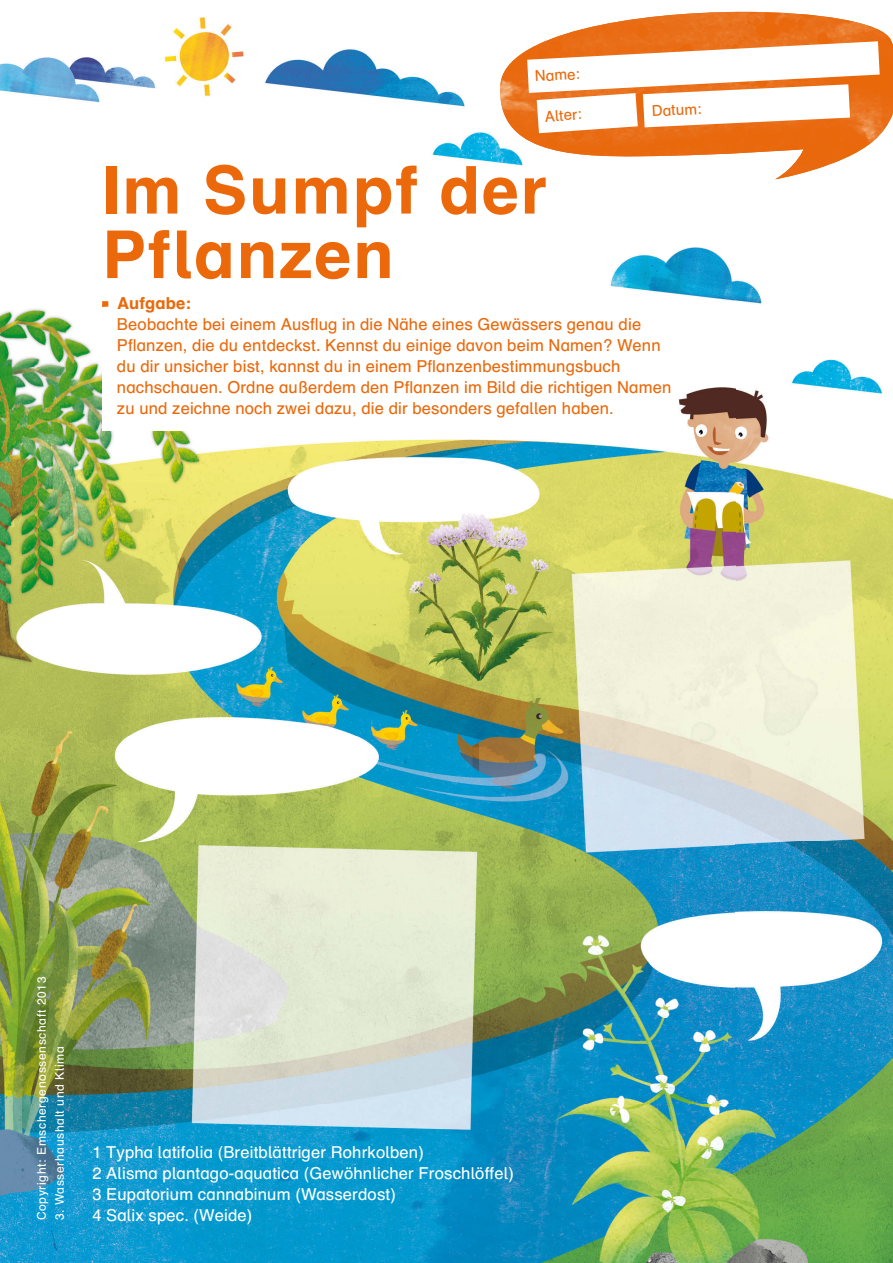
<style>
.page{position:relative;width:893px;height:1263px;background:#fff}
.page>*{position:absolute;margin:0;border:0;box-sizing:border-box;transform-origin:0 0}
.t1{font:700 66px/64.5px "Schulbuch Nord";letter-spacing:.03em;color:#eb690b}
.t2{font:16.5px/21px "Schulbuch Nord";letter-spacing:.01em;color:#eb690b}
.t3{font:16.5px/21px "Schulbuch Nord";letter-spacing:.01em;color:#fff}
.t4{font:700 16.5px "Schulbuch Nord";letter-spacing:.01em;color:#eb690b}
.t5{font:15px "Schulbuch Nord";color:#eb690b}
.t6{font:12px "Schulbuch Nord";letter-spacing:.05em;color:#fff}
</style>
<div class="page">
<img style="left:0;top:11px;width:893px;height:1252px">
<img style="left:495px;top:12px;width:398px;height:167px">
<div style="left:102px;top:296px;width:572px;height:135px;background:#fff"></div>
<svg style="left:102px;top:301px;width:6px;height:6px"></svg>
<svg style="left:527px;top:41px;width:353px;height:92px"></svg>
<p class="t5" style="left:534px;top:67px;width:47px;rotate:-3deg">Name:</p>
<p class="t5" style="left:544px;top:107px;width:38px;rotate:-4deg">Alter:</p>
<p class="t5" style="left:651px;top:101px;width:51px;rotate:-3deg">Datum:</p>
<h1 class="t1" style="left:102px;top:156px;width:446px">Im Sumpf der<br>Pflanzen</h1>
<p class="t4" style="left:117px;top:293px;width:76px">Aufgabe:</p>
<p class="t2" style="left:117px;top:313px;width:556px">Beobachte bei einem Ausflug in die Nähe eines Gewässers genau die Pflanzen, die du entdeckst. Kennst du einige davon beim Namen? Wenn du dir unsicher bist, kannst du in einem Pflanzenbestimmungsbuch nachschauen. Ordne außerdem den Pflanzen im Bild die richtigen Namen zu und zeichne noch zwei dazu, die dir besonders gefallen haben.</p>
<p class="t6" style="left:34px;top:1220px;width:245px;rotate:-90deg">Copyright: Emschergenossenschaft 2013</p>
<p class="t6" style="left:52px;top:1220px;width:175px;rotate:-90deg">3. Wasserhaushalt und Klima</p>
<p class="t3" style="left:92px;top:1141px;width:423px">1 Typha latifolia (Breitblättriger Rohrkolben)<br>2 Alisma plantago-aquatica (Gewöhnlicher Froschlöffel)<br>3 Eupatorium cannabinum (Wasserdost)<br>4 Salix spec. (Weide)</p>
</div>
